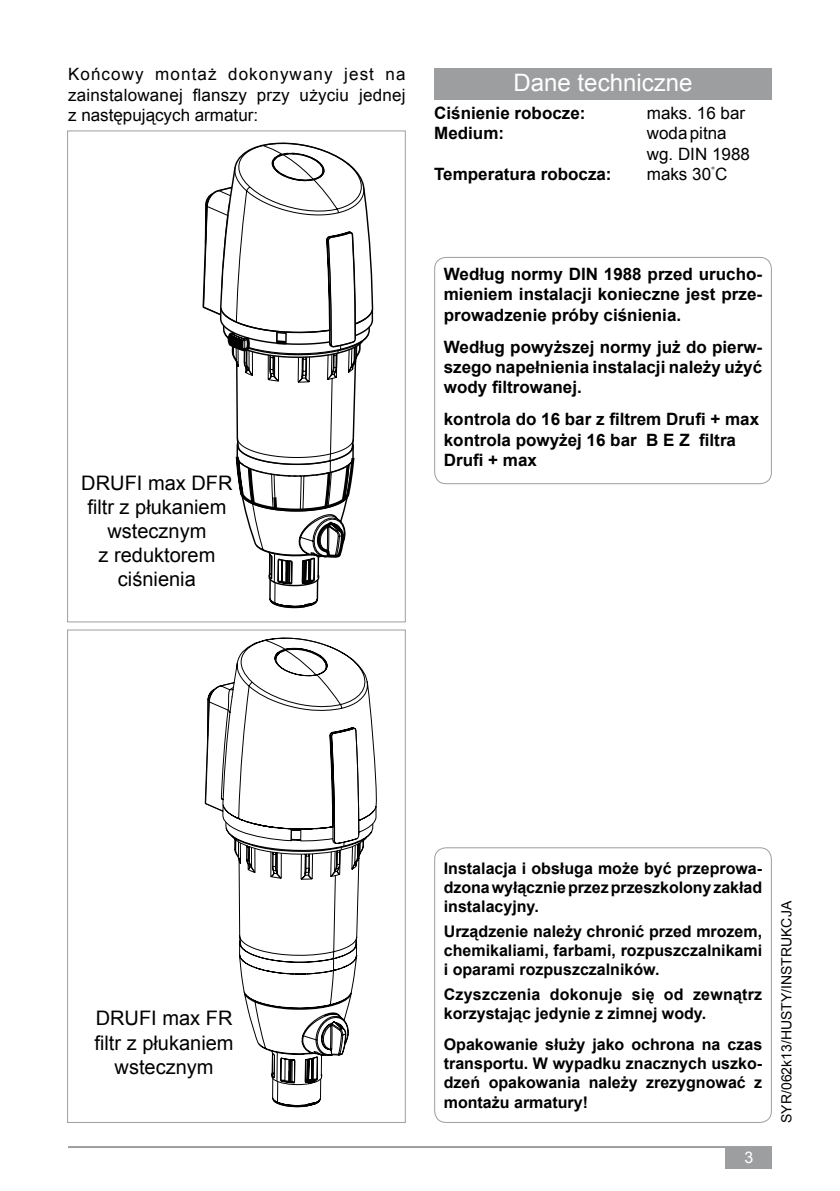
<style>
.page{position:relative;width:840px;height:1191px;background:#fff}
.page>*{position:absolute;margin:0;border:0;box-sizing:border-box;transform-origin:0 0}
.t1{font:24px "Arial";color:#fff}
.t2{font:20px/24px "Arial";color:#000;text-align:center}
.t3{font:700 17px/20.4px "Arial";color:#000;text-align:justify}
.t4{font:17px/20.4px "Arial";color:#000;text-align:justify}
.t5{font:700 16px/19.2px "Arial";color:#000;text-align:justify}
.t6{font:16px "Arial";color:#fff}
.t7{font:14px "Arial";color:#000}
</style>
<div class="page">
<hr style="left:68px;top:1146px;width:703px;height:2px;background:#9c9e9f">
<div style="left:725px;top:1147px;width:46px;height:21px;background:#9c9e9f"></div>
<div style="left:434px;top:68px;width:337px;height:31px;background:#9c9e9f"></div>
<div style="left:434px;top:257px;width:337px;height:227px;border:1px solid #9c9e9f;border-radius:11px"></div>
<div style="left:434px;top:847px;width:337px;height:276px;border:1px solid #9c9e9f;border-radius:11px"></div>
<svg style="left:238px;top:747px;width:139px;height:330px"></svg>
<svg style="left:271px;top:1051px;width:51px;height:56px"></svg>
<svg style="left:219px;top:130px;width:154px;height:2px"></svg>
<svg style="left:202px;top:142px;width:172px;height:744px"></svg>
<p class="t4" style="left:68px;top:64px;width:339px">Końcowy montaż dokonywany jest na zainstalowanej flanszy przy użyciu jednej z następujących armatur:</p>
<h1 class="t1" style="left:513px;top:67px;width:180px">Dane techniczne</h1>
<p class="t3" style="left:434px;top:103px;width:153px">Ciśnienie robocze:</p>
<p class="t4" style="left:646px;top:103px;width:100px">maks. 16 bar</p>
<p class="t3" style="left:434px;top:123px;width:71px">Medium:</p>
<p class="t4" style="left:646px;top:123px;width:104px">woda pitna wg. DIN 1988</p>
<p class="t3" style="left:434px;top:164px;width:179px">Temperatura robocza:</p>
<p class="t4" style="left:646px;top:164px;width:82px">maks 30<sup>°</sup>C</p>
<p class="t2" style="left:81px;top:471px;width:153px">DRUFI max DFR filtr z płukaniem wstecznym<br>z reduktorem ciśnienia</p>
<p class="t3" style="left:443px;top:264px;width:320px">Według normy DIN 1988 przed urucho&shy;mieniem instalacji konieczne jest prze&shy;prowadzenie próby ciśnienia.</p>
<p class="t3" style="left:443px;top:337px;width:320px">Według powyższej normy już do pierw&shy;szego napełnienia instalacji należy użyć wody filtrowanej.</p>
<p class="t3" style="left:443px;top:409px;width:317px;text-align:left">kontrola do 16 bar z filtrem Drufi + max kontrola powyżej 16 bar B E Z filtra<br>Drufi + max</p>
<p class="t2" style="left:94px;top:1006px;width:140px">DRUFI max FR filtr z płukaniem wstecznym</p>
<p class="t5" style="left:443px;top:859px;width:320px">Instalacja i obsługa może być przeprowa&shy;dzona wyłącznie przez przeszkolony zakład instalacyjny.</p>
<p class="t5" style="left:443px;top:922px;width:320px">Urządzenie należy chronić przed mrozem, chemikaliami, farbami, rozpuszczalnikami i oparami rozpuszczalników.</p>
<p class="t5" style="left:443px;top:985px;width:320px">Czyszczenia dokonuje się od zewnątrz korzystając jedynie z zimnej wody.</p>
<p class="t5" style="left:443px;top:1035px;width:320px">Opakowanie służy jako ochrona na czas transportu. W wypadku znacznych uszko&shy;dzeń opakowania należy zrezygnować z montażu armatury!</p>
<p class="t6" style="left:744px;top:1146px;width:10px">3</p>
<p class="t7" style="left:777px;top:1123px;width:223px;rotate:-90deg">SYR/062k13/HUSTY/INSTRUKCJA</p>
</div>
